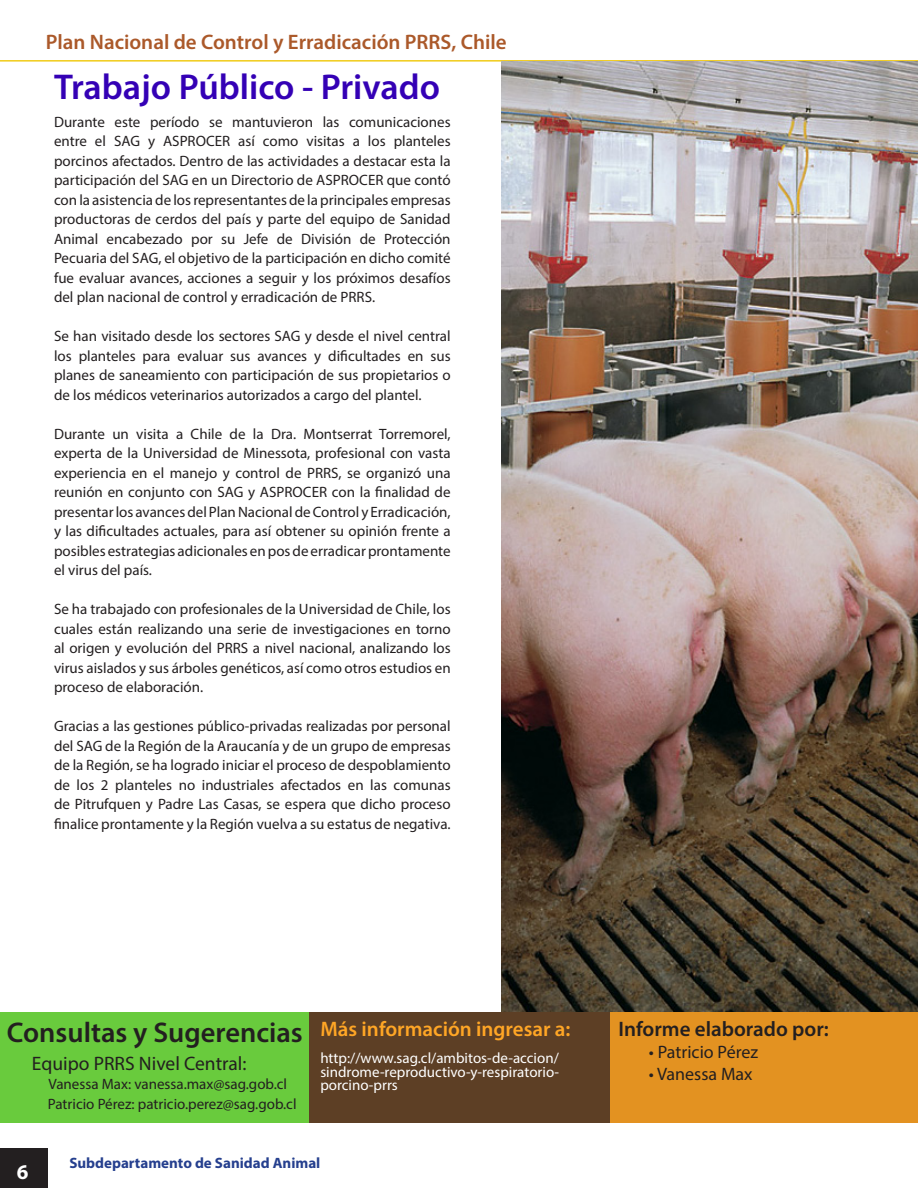
<style>
.page{position:relative;width:918px;height:1188px;background:#fff}
.page>*{position:absolute;margin:0;border:0;box-sizing:border-box;transform-origin:0 0}
.Body_reverse{font:600 36px "Myriad Pro";color:#3400b5}
.Head_2_reverse{font:600 28.5px "Myriad Pro";color:#231f20}
.t1{font:600 21px "Myriad Pro";color:#ab592a}
.Head_2_reverse-2{font:600 21px "Myriad Pro";color:#ffa625}
.t2{font:600 21px "Myriad Pro";color:#231f20}
.t3{font:700 21px "Myriad Pro";color:#fff}
.Body_reverse-2{font:19.5px "Myriad Pro";color:#231f20}
.t4{font:18px "Myriad Pro";color:#231f20}
.Body_reverse-3{font:15px/19.5px "Myriad Pro";color:#231f20;text-align:justify}
.Head_2_reverse-3{font:15px/13.5px "Myriad Pro";color:#fff;text-align:justify}
.t5{font:700 15px "Myriad Pro";color:#253f8e}
</style>
<div class="page">
<hr style="left:0;top:60px;width:918px;height:2px;background:#f0cb18">
<div style="left:0;top:1149px;width:47px;height:39px;background:#231f20"></div>
<div style="left:0;top:1012px;width:309px;height:111px;background:#69cb3d"></div>
<div style="left:309px;top:1012px;width:302px;height:111px;background:#5d3f25"></div>
<img style="left:501px;top:62px;width:417px;height:950px">
<div style="left:611px;top:1012px;width:307px;height:111px;background:#e39221"></div>
<h3 class="t1" style="left:46px;top:29px;width:462px">Plan Nacional de Control y Erradicación PRRS, Chile</h3>
<p class="Body_reverse" style="left:54px;top:64px;width:388px">Trabajo Público - Privado</p>
<p class="Body_reverse-3" style="left:54px;top:112px;width:398px">Durante este período se mantuvieron las comunicaciones entre el SAG y ASPROCER así como visitas a los planteles porcinos afectados. Dentro de las actividades a destacar esta la participación del SAG en un Directorio de ASPROCER que contó con la asistencia de los representantes de la principales empresas productoras de cerdos del país y parte del equipo de Sanidad Animal encabezado por su Jefe de División de Protección Pecuaria del SAG, el objetivo de la participación en dicho comité fue evaluar avances, acciones a seguir y los próximos desafíos del plan nacional de control y erradicación de PRRS.</p>
<p class="Body_reverse-3" style="left:54px;top:326px;width:398px">Se han visitado desde los sectores SAG y desde el nivel central los planteles para evaluar sus avances y dificultades en sus planes de saneamiento con participación de sus propietarios o de los médicos veterinarios autorizados a cargo del plantel.</p>
<p class="Body_reverse-3" style="left:54px;top:424px;width:398px">Durante un visita a Chile de la Dra. Montserrat Torremorel, experta de la Universidad de Minessota, profesional con vasta experiencia en el manejo y control de PRRS, se organizó una reunión en conjunto con SAG y ASPROCER con la finalidad de presentar los avances del Plan Nacional de Control y Erradicación, y las dificultades actuales, para así obtener su opinión frente a posibles estrategias adicionales en pos de erradicar prontamente el virus del país.</p>
<p class="Body_reverse-3" style="left:54px;top:599px;width:398px">Se ha trabajado con profesionales de la Universidad de Chile, los cuales están realizando una serie de investigaciones en torno al origen y evolución del PRRS a nivel nacional, analizando los virus aislados y sus árboles genéticos, así como otros estudios en proceso de elaboración.</p>
<p class="Body_reverse-3" style="left:54px;top:716px;width:398px">Gracias a las gestiones público-privadas realizadas por personal del SAG de la Región de la Araucanía y de un grupo de empresas de la Región, se ha logrado iniciar el proceso de despoblamiento de los 2 planteles no industriales afectados en las comunas de Pitrufquen y Padre Las Casas, se espera que dicho proceso finalice prontamente y la Región vuelva a su estatus de negativa.</p>
<p class="Head_2_reverse" style="left:7px;top:1014px;width:297px">Consultas y Sugerencias</p>
<p class="Body_reverse-2" style="left:32px;top:1051px;width:216px">Equipo PRRS Nivel Central:</p>
<p class="Body_reverse-3" style="left:49px;top:1074px;width:240px">Vanessa Max: vanessa.max@sag.gob.cl</p>
<p class="Body_reverse-3" style="left:48px;top:1094px;width:250px">Patricio Pérez: patricio.perez@sag.gob.cl</p>
<p class="Head_2_reverse-2" style="left:320px;top:1016px;width:252px">Más información ingresar a:</p>
<p class="Head_2_reverse-3" style="left:320px;top:1051px;width:240px">http://www.sag.cl/ambitos-de-accion/ sindrome-reproductivo-y-respiratorio&shy;porcino-prrs</p>
<h3 class="t3" style="left:17px;top:1158px;width:13px">6</h3>
<p class="t5" style="left:69px;top:1153px;width:253px">Subdepartamento de Sanidad Animal</p>
<p class="t2" style="left:618px;top:1016px;width:212px">Informe elaborado por:</p>
<p class="t4" style="left:649px;top:1041px;width:111px">• Patricio Pérez</p>
<p class="t4" style="left:649px;top:1063px;width:105px">• Vanessa Max</p>
</div>
